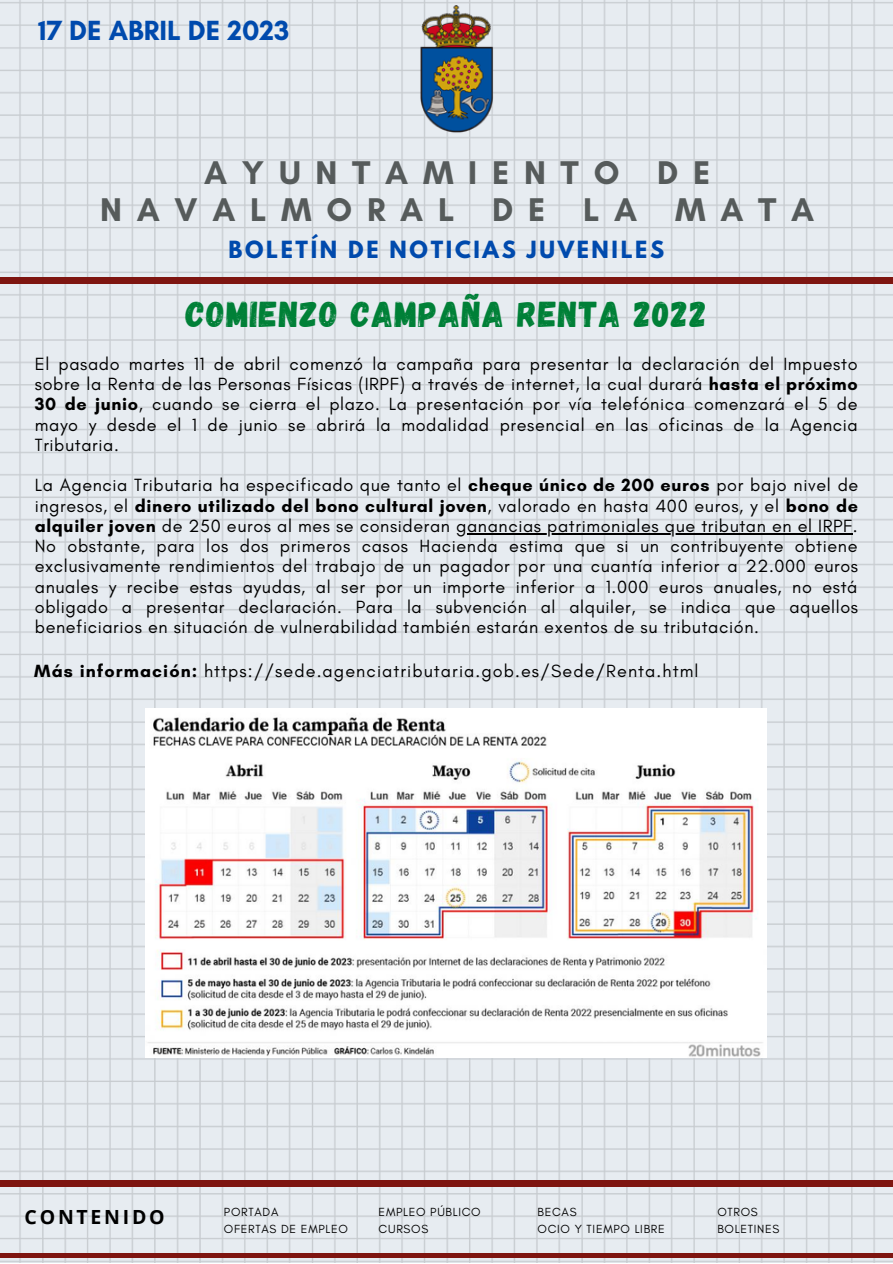
<style>
.page{position:relative;width:893px;height:1264px;background:#fff}
.page>*{position:absolute;margin:0;border:0;box-sizing:border-box;transform-origin:0 0}
.t1{font:36px "Gagalin";letter-spacing:.035em;color:#008037}
.t2{font:700 33.45px/37px "Glacial Indifference";letter-spacing:.44em;color:#565b5b;text-align:center}
.t3{font:700 28.2px "Glacial Indifference";color:#004aad}
.t4{font:700 21px "League Spartan";letter-spacing:.125em;color:#004aad}
.t5{font:700 19.5px "Open Sans";letter-spacing:.14em;color:#000}
.t6{font:18px/20.2px "Glacial Indifference";letter-spacing:.035em;color:#000;text-align:justify}
.t7{font:18px "Glacial Indifference";letter-spacing:.06em;color:#000}
.t8{font:12px/17px "Glacial Indifference";letter-spacing:.06em;color:#000}
.s1{font-weight:700}
</style>
<div class="page">
<img style="left:0;top:0;width:892px;height:1262px">
<div style="left:0;top:277px;width:892px;height:7px;background:#7e1510"></div>
<div style="left:0;top:1253px;width:892px;height:5px;background:#7e1510"></div>
<img style="left:417px;top:6px;width:78px;height:130px">
<div style="left:0;top:1180px;width:892px;height:6px;background:#7e1510"></div>
<hr style="left:456px;top:533px;width:396px;height:1px;background:#000">
<img style="left:146px;top:708px;width:620px;height:349px">
<h3 class="t3" style="left:38px;top:13px;width:252px">17 DE ABRIL DE 2023</h3>
<h2 class="t2" style="left:100px;top:154px;width:715px">AYUNTAMIENTO DE<br>NAVALMORAL DE LA MATA</h2>
<p class="t4" style="left:228px;top:239px;width:437px">BOLETÍN DE NOTICIAS JUVENILES</p>
<h1 class="t1" style="left:186px;top:291px;width:522px">COMIENZO CAMPAÑA RENTA 2022</h1>
<p class="t6" style="left:35px;top:353px;width:824px">El pasado martes 11 de abril comenzó la campaña para presentar la declaración del Impuesto sobre la Renta de las Personas Físicas (IRPF) a través de internet, la cual durará <span class="s1">hasta el próximo 30 de junio</span>, cuando se cierra el plazo. La presentación por vía telefónica comenzará el 5 de mayo y desde el 1 de junio se abrirá la modalidad presencial en las oficinas de la Agencia Tributaria.</p>
<p class="t6" style="left:35px;top:475px;width:825px">La Agencia Tributaria ha especificado que tanto el <span class="s1">cheque único de 200 euros</span> por bajo nivel de ingresos, el <span class="s1">dinero utilizado del bono cultural joven</span>, valorado en hasta 400 euros, y el <span class="s1">bono de alquiler joven</span> de 250 euros al mes se consideran ganancias patrimoniales que tributan en el IRPF.<br>No obstante, para los dos primeros casos Hacienda estima que si un contribuyente obtiene exclusivamente rendimientos del trabajo de un pagador por una cuantía inferior a 22.000 euros anuales y recibe estas ayudas, al ser por un importe inferior a 1.000 euros anuales, no está obligado a presentar declaración. Para la subvención al alquiler, se indica que aquellos beneficiarios en situación de vulnerabilidad también estarán exentos de su tributación.</p>
<p class="t7" style="left:34px;top:660px;width:665px"><span class="s1">Más información:</span> https://sede.agenciatributaria.gob.es/Sede/Renta.html</p>
<p class="t5" style="left:25px;top:1203px;width:141px">CONTENIDO</p>
<p class="t8" style="left:224px;top:1203px;width:125px">PORTADA<br>OFERTAS DE EMPLEO</p>
<p class="t8" style="left:378px;top:1203px;width:104px">EMPLEO PÚBLICO<br>CURSOS</p>
<p class="t8" style="left:537px;top:1203px;width:129px">BECAS<br>OCIO Y TIEMPO LIBRE</p>
<p class="t8" style="left:717px;top:1203px;width:63px">OTROS<br>BOLETINES</p>
</div>
